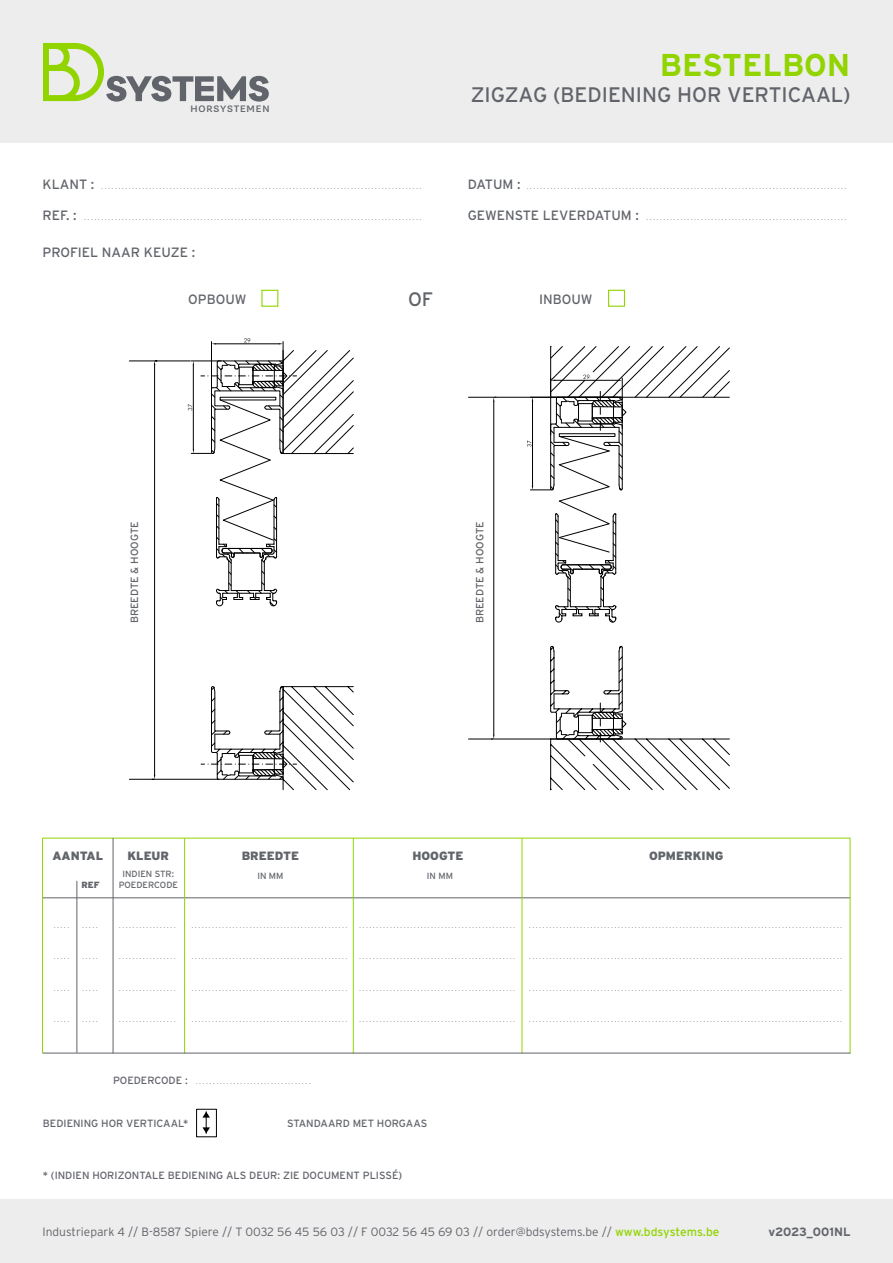
<style>
.page{position:relative;width:893px;height:1263px;background:#fff}
.page>*{position:absolute;margin:0;border:0;box-sizing:border-box;transform-origin:0 0}
.t1{font:700 31.5px "Interstate";color:#91d400}
.t2{font:21px "Interstate";color:#61646a}
.t3{font:19.5px "Interstate";color:#61646a}
.t4{font:100 18px/31.5px "Interstate";color:#61646a;text-align:justify}
.t5{font:13.5px "Interstate";color:#61646a}
.t6{font:300 12px "Interstate";color:#61646a}
.t7{font:900 12px "Interstate";color:#61646a}
.t8{font:700 12px "Interstate";color:#61646a}
.t9{font:10.5px "Interstate";color:#61646a}
.t10{font:500 9.45px "Supria Sans";letter-spacing:.085em;color:#61646a}
.t11{font:9px/10.8px "Interstate";color:#61646a;text-align:center}
.t12{font:900 9px "Interstate";color:#61646a}
.s1{font-weight:400;font-size:13.5px}
.s2{font-weight:400;font-size:10.5px}
.s3{font-weight:400;color:#91d400}
</style>
<div class="page">
<div style="left:0;top:0;width:893px;height:142px;background:#ededed"></div>
<div style="left:0;top:1199px;width:893px;height:64px;background:#ededed"></div>
<svg style="left:43px;top:43px;width:226px;height:59px"></svg>
<hr style="left:43px;top:838px;width:807px;height:1px;background:#91d400">
<hr style="left:43px;top:897px;width:807px;height:1px;background:#61646a">
<hr style="left:184px;top:838px;width:1px;height:215px;background:#91d400">
<hr style="left:42px;top:838px;width:1px;height:215px;background:#91d400">
<hr style="left:353px;top:838px;width:1px;height:215px;background:#91d400">
<hr style="left:522px;top:838px;width:1px;height:215px;background:#91d400">
<hr style="left:850px;top:838px;width:1px;height:215px;background:#91d400">
<hr style="left:113px;top:838px;width:1px;height:215px;background:#61646a">
<div style="left:261px;top:290px;width:17px;height:17px;border:1px solid #91d400"></div>
<div style="left:608px;top:290px;width:17px;height:17px;border:1px solid #91d400"></div>
<hr style="left:43px;top:1053px;width:807px;height:1px;background:#61646a">
<hr style="left:129px;top:360px;width:61px;height:1px;background:#000">
<hr style="left:129px;top:779px;width:90px;height:1px;background:#000">
<hr style="left:154px;top:365px;width:1px;height:410px;background:#000">
<svg style="left:468px;top:346px;width:262px;height:445px"></svg>
<svg style="left:468px;top:399px;width:155px;height:360px"></svg>
<svg style="left:491px;top:346px;width:136px;height:396px"></svg>
<svg style="left:188px;top:338px;width:166px;height:442px"></svg>
<svg style="left:202px;top:1112px;width:8px;height:21px"></svg>
<div style="left:196px;top:1109px;width:21px;height:28px;border:1px solid #000"></div>
<hr style="left:77px;top:881px;width:1px;height:172px;background:#61646a">
<p class="t10" style="left:190px;top:103px;width:81px">HORSYSTEMEN</p>
<p class="t4" style="left:43px;top:167px;width:381px"><span class="s1">KLANT :</span> ..............................................................................................<br><span class="s1">REF. :</span> ...................................................................................................</p>
<p class="t5" style="left:43px;top:244px;width:154px">PROFIEL NAAR KEUZE :</p>
<h1 class="t1" style="left:660px;top:48px;width:192px">BESTELBON</h1>
<p class="t2" style="left:471px;top:82px;width:381px">ZIGZAG (BEDIENING HOR VERTICAAL)</p>
<p class="t4" style="left:468px;top:167px;width:381px"><span class="s1">DATUM :</span> ..............................................................................................<br><span class="s1">GEWENSTE LEVERDATUM :</span> ...........................................................</p>
<p class="t5" style="left:188px;top:291px;width:60px">OPBOUW</p>
<p class="t3" style="left:408px;top:288px;width:27px">OF</p>
<p class="t5" style="left:539px;top:291px;width:55px">INBOUW</p>
<p class="t9" style="left:129px;top:623px;width:103px;rotate:-90deg">BREEDTE &amp; HOOGTE</p>
<p class="t9" style="left:474px;top:623px;width:103px;rotate:-90deg">BREEDTE &amp; HOOGTE</p>
<p class="t7" style="left:242px;top:848px;width:59px">BREEDTE</p>
<p class="t7" style="left:412px;top:848px;width:52px">HOOGTE</p>
<p class="t7" style="left:649px;top:848px;width:76px">OPMERKING</p>
<p class="t7" style="left:52px;top:848px;width:52px">AANTAL</p>
<p class="t7" style="left:127px;top:848px;width:43px">KLEUR</p>
<p class="t11" style="left:119px;top:868px;width:61px">INDIEN STR:<br>POEDERCODE</p>
<p class="t11" style="left:257px;top:871px;width:28px">IN MM</p>
<p class="t11" style="left:427px;top:871px;width:28px">IN MM</p>
<p class="t12" style="left:81px;top:880px;width:20px">REF</p>
<p class="t4" style="left:53px;top:905px;width:19px">..... ..... ..... .....</p>
<p class="t4" style="left:81px;top:905px;width:19px">..... ..... ..... .....</p>
<p class="t4" style="left:118px;top:906px;width:60px">................. ................. ................. .................</p>
<p class="t4" style="left:191px;top:906px;width:159px">.............................................. .............................................. .............................................. ..............................................</p>
<p class="t4" style="left:359px;top:906px;width:159px">.............................................. .............................................. .............................................. ..............................................</p>
<p class="t4" style="left:528px;top:906px;width:316px">............................................................................................ ............................................................................................ ............................................................................................ ............................................................................................</p>
<p class="t4" style="left:113px;top:1062px;width:200px"><span class="s2">POEDERCODE :</span> ..................................</p>
<p class="t9" style="left:43px;top:1118px;width:147px">BEDIENING HOR VERTICAAL*</p>
<p class="t9" style="left:287px;top:1118px;width:142px">STANDAARD MET HORGAAS</p>
<p class="t9" style="left:43px;top:1170px;width:361px">* (INDIEN HORIZONTALE BEDIENING ALS DEUR: ZIE DOCUMENT PLISSÉ)</p>
<p class="t6" style="left:43px;top:1225px;width:678px">Industriepark 4 // B-8587 Spiere // T 0032 56 45 56 03 // F 0032 56 45 69 03 // order@bdsystems.be // <span class="s3">www.bdsystems.be</span></p>
<p class="t8" style="left:768px;top:1225px;width:83px">v2023_001NL</p>
</div>
